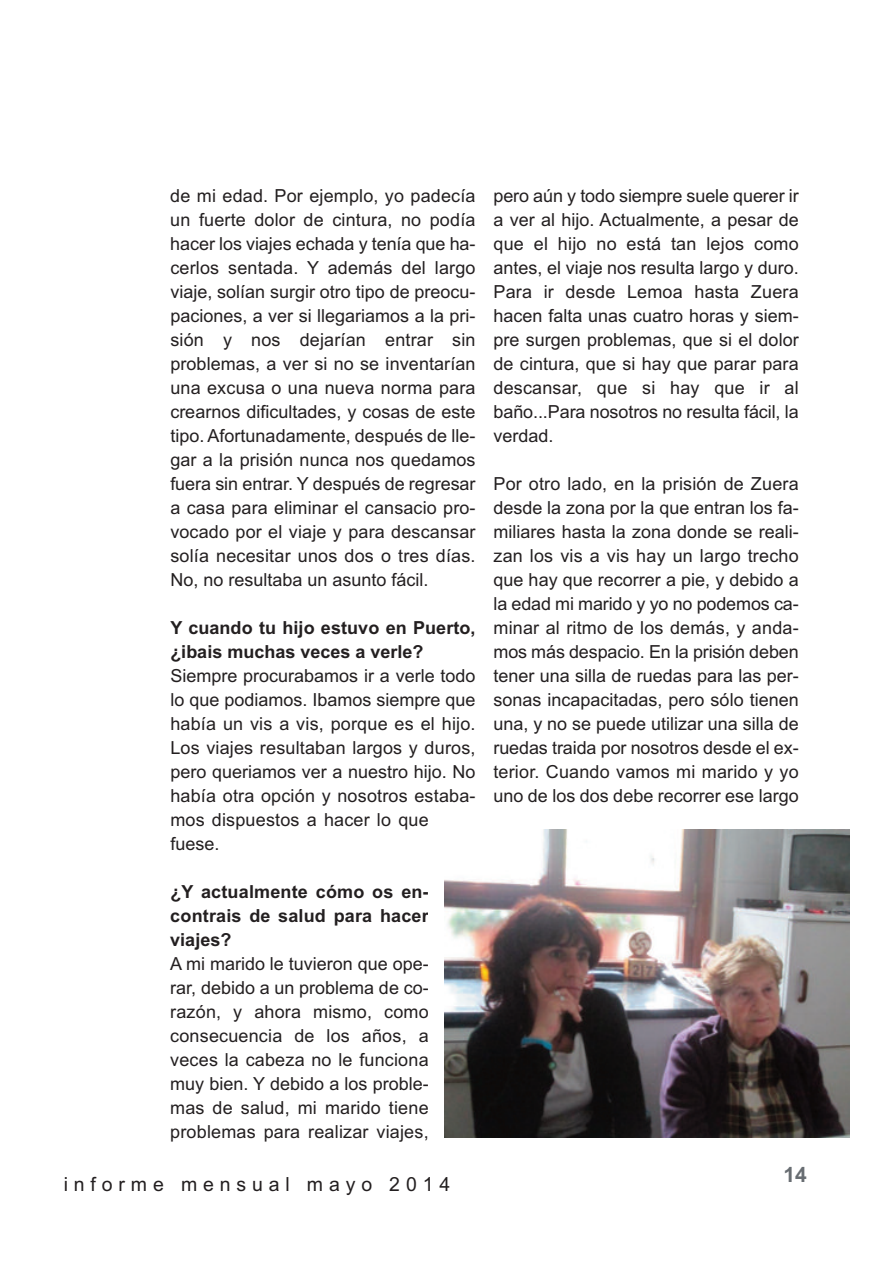
<style>
.page{position:relative;width:893px;height:1263px;background:#fff}
.page>*{position:absolute;margin:0;border:0;box-sizing:border-box;transform-origin:0 0}
.t1{font:700 21px "Arial";color:#686d72}
.t2{font:19.5px "Arial";letter-spacing:.3em;color:#231f20}
.t3{font:18px/24px "Arial";letter-spacing:.01em;color:#231f20;text-align:justify}
.t4{font:700 18px/24px "Arial";letter-spacing:.005em;color:#231f20}
</style>
<div class="page">
<img style="left:445px;top:829px;width:405px;height:309px">
<p class="t3" style="left:170px;top:184px;width:307px">de mi edad. Por ejemplo, yo padecía un fuerte dolor de cintura, no podía hacer los viajes echada y tenía que ha&shy;cerlos sentada. Y además del largo viaje, solían surgir otro tipo de preocu&shy;paciones, a ver si llegariamos a la pri&shy;sión y nos dejarían entrar sin problemas, a ver si no se inventarían una excusa o una nueva norma para crearnos dificultades, y cosas de este tipo. Afortunadamente, después de lle&shy;gar a la prisión nunca nos quedamos fuera sin entrar. Y después de regresar a casa para eliminar el cansacio pro&shy;vocado por el viaje y para descansar solía necesitar unos dos o tres días.<br>No, no resultaba un asunto fácil.</p>
<p class="t4" style="left:170px;top:616px;width:307px">Y cuando tu hijo estuvo en Puerto, ¿ibais muchas veces a verle?</p>
<p class="t3" style="left:170px;top:664px;width:307px;text-align:left">Siempre procurabamos ir a verle todo lo que podiamos. Ibamos siempre que había un vis a vis, porque es el hijo.<br>Los viajes resultaban largos y duros, pero queriamos ver a nuestro hijo. No había otra opción y nosotros estaba&shy;mos dispuestos a hacer lo que fuese.</p>
<p class="t4" style="left:170px;top:880px;width:260px;text-align:justify">¿Y actualmente cómo os en&shy;contrais de salud para hacer viajes?</p>
<p class="t3" style="left:170px;top:952px;width:260px">A mi marido le tuvieron que ope&shy;rar, debido a un problema de co&shy;razón, y ahora mismo, como consecuencia de los años, a veces la cabeza no le funciona muy bien. Y debido a los proble&shy;mas de salud, mi marido tiene problemas para realizar viajes,</p>
<p class="t2" style="left:64px;top:1173px;width:388px">informe mensual mayo 2014</p>
<p class="t3" style="left:493px;top:184px;width:307px">pero aún y todo siempre suele querer ir a ver al hijo. Actualmente, a pesar de que el hijo no está tan lejos como antes, el viaje nos resulta largo y duro.<br>Para ir desde Lemoa hasta Zuera hacen falta unas cuatro horas y siem&shy;pre surgen problemas, que si el dolor de cintura, que si hay que parar para descansar, que si hay que ir al baño...Para nosotros no resulta fácil, la verdad.</p>
<p class="t3" style="left:493px;top:472px;width:307px">Por otro lado, en la prisión de Zuera desde la zona por la que entran los fa&shy;miliares hasta la zona donde se reali&shy;zan los vis a vis hay un largo trecho que hay que recorrer a pie, y debido a la edad mi marido y yo no podemos ca&shy;minar al ritmo de los demás, y anda&shy;mos más despacio. En la prisión deben tener una silla de ruedas para las per&shy;sonas incapacitadas, pero sólo tienen una, y no se puede utilizar una silla de ruedas traida por nosotros desde el ex&shy;terior. Cuando vamos mi marido y yo uno de los dos debe recorrer ese largo</p>
<p class="t1" style="left:783px;top:1162px;width:25px">14</p>
</div>
